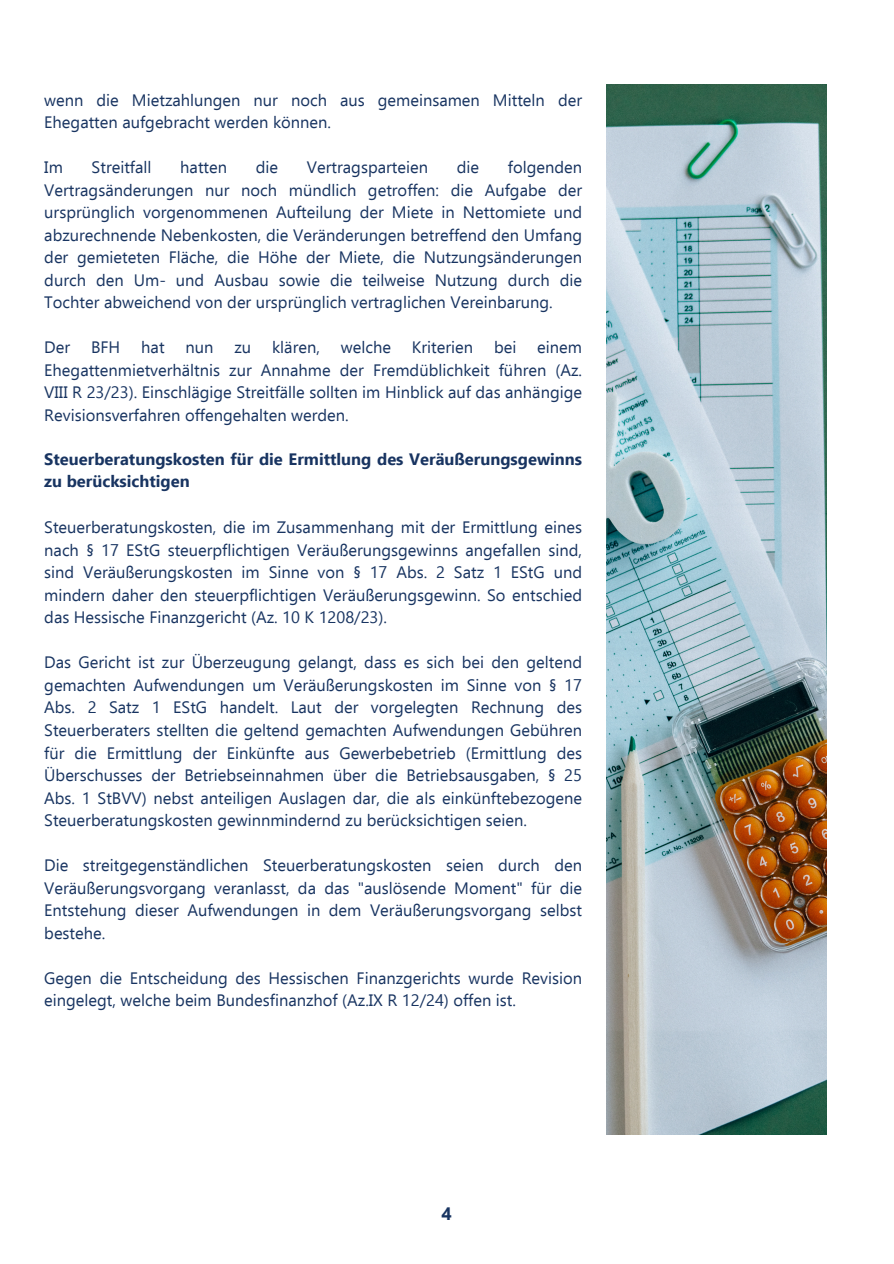
<style>
.page{position:relative;width:894px;height:1264px;background:#fff}
.page>*{position:absolute;margin:0;border:0;box-sizing:border-box;transform-origin:0 0}
.t1{font:700 18px "Ebrima";color:#183461}
.t2{font:16.5px/22.5px "Ebrima";color:#183461;text-align:justify}
.t3{font:700 16.5px/22.5px "Ebrima";color:#183461}
</style>
<div class="page">
<img style="left:606px;top:84px;width:219px;height:1050px">
<p class="t2" style="left:44px;top:88px;width:539px">wenn die Mietzahlungen nur noch aus gemeinsamen Mitteln der<br>Ehegatten aufgebracht werden können.</p>
<p class="t2" style="left:44px;top:155px;width:20px">Im</p>
<p class="t2" style="left:92px;top:155px;width:61px">Streitfall</p>
<p class="t2" style="left:180px;top:155px;width:48px">hatten</p>
<p class="t2" style="left:256px;top:155px;width:24px">die</p>
<p class="t2" style="left:307px;top:155px;width:122px">Vertragsparteien</p>
<p class="t2" style="left:456px;top:155px;width:24px">die</p>
<p class="t2" style="left:44px;top:155px;width:539px;text-indent:463px">folgenden Vertragsänderungen nur noch mündlich getroffen: die Aufgabe der ursprünglich vorgenommenen Aufteilung der Miete in Nettomiete und abzurechnende Nebenkosten, die Veränderungen betreffend den Umfang der gemieteten Fläche, die Höhe der Miete, die Nutzungsänderungen durch den Um- und Ausbau sowie die teilweise Nutzung durch die Tochter abweichend von der ursprünglich vertraglichen Vereinbarung.</p>
<h1 class="t2" style="left:44px;top:335px;width:27px">Der</h1>
<h1 class="t2" style="left:91px;top:335px;width:31px">BFH</h1>
<h1 class="t2" style="left:141px;top:335px;width:25px">hat</h1>
<h1 class="t2" style="left:185px;top:335px;width:29px">nun</h1>
<h1 class="t2" style="left:234px;top:335px;width:18px">zu</h1>
<h1 class="t2" style="left:272px;top:335px;width:49px">klären,</h1>
<h1 class="t2" style="left:341px;top:335px;width:52px">welche</h1>
<h1 class="t2" style="left:412px;top:335px;width:63px">Kriterien</h1>
<h1 class="t2" style="left:494px;top:335px;width:24px">bei</h1>
<h1 class="t2" style="left:44px;top:335px;width:539px;text-indent:493px">einem Ehegattenmietverhältnis zur Annahme der Fremdüblichkeit führen (Az.<br>VIII R 23/23). Einschlägige Streitfälle sollten im Hinblick auf das anhängige Revisionsverfahren offengehalten werden.</h1>
<p class="t3" style="left:44px;top:447px;width:539px">Steuerberatungskosten für die Ermittlung des Veräußerungsgewinns zu berücksichtigen</p>
<p class="t2" style="left:44px;top:515px;width:539px">Steuerberatungskosten, die im Zusammenhang mit der Ermittlung eines nach § 17 EStG steuerpflichtigen Veräußerungsgewinns angefallen sind, sind Veräußerungskosten im Sinne von § 17 Abs. 2 Satz 1 EStG und mindern daher den steuerpflichtigen Veräußerungsgewinn. So entschied das Hessische Finanzgericht (Az. 10 K 1208/23).</p>
<p class="t2" style="left:44px;top:650px;width:539px">Das Gericht ist zur Überzeugung gelangt, dass es sich bei den geltend gemachten Aufwendungen um Veräußerungskosten im Sinne von § 17<br>Abs. 2 Satz 1 EStG handelt. Laut der vorgelegten Rechnung des Steuerberaters stellten die geltend gemachten Aufwendungen Gebühren für die Ermittlung der Einkünfte aus Gewerbebetrieb (Ermittlung des Überschusses der Betriebseinnahmen über die Betriebsausgaben, § 25<br>Abs. 1 StBVV) nebst anteiligen Auslagen dar, die als einkünftebezogene Steuerberatungskosten gewinnmindernd zu berücksichtigen seien.</p>
<p class="t2" style="left:44px;top:853px;width:539px">Die streitgegenständlichen Steuerberatungskosten seien durch den Veräußerungsvorgang veranlasst, da das "auslösende Moment" für die Entstehung dieser Aufwendungen in dem Veräußerungsvorgang selbst bestehe.</p>
<p class="t2" style="left:44px;top:965px;width:539px">Gegen die Entscheidung des Hessischen Finanzgerichts wurde Revision eingelegt, welche beim Bundesfinanzhof (Az.IX R 12/24) offen ist.</p>
<p class="t1" style="left:441px;top:1202px;width:12px">4</p>
</div>
